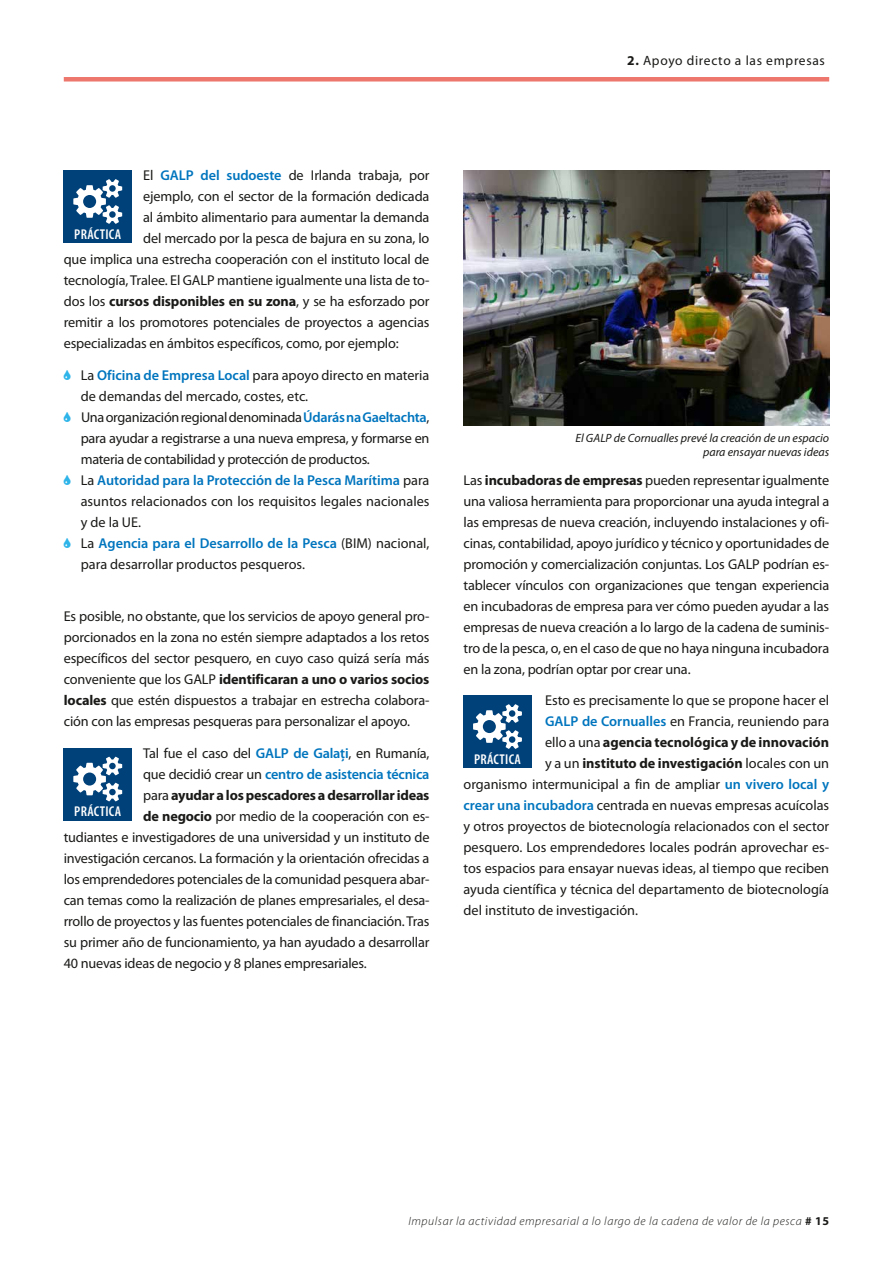
<style>
.page{position:relative;width:893px;height:1263px;background:#fff}
.page>*{position:absolute;margin:0;border:0;box-sizing:border-box;transform-origin:0 0}
.t1{font:14.25px/21px "Myriad Pro";letter-spacing:-.01em;color:#1a1a18;text-align:justify}
.t2{font:700 14.25px "Myriad Pro";letter-spacing:-.01em;color:#1a1a18}
.t3{font:600 14.25px "Myriad Pro";letter-spacing:-.015em;color:#0075be}
.t4{font:600 condensed 14.25px "Myriad Pro";letter-spacing:.02em;color:#fff}
.t5{font:13.5px "Myriad Pro";letter-spacing:.05em;color:#1a1a18}
.t6{font:italic 300 12px "Myriad Pro";letter-spacing:.05em;color:#1a1a18}
.t7{font:italic 12px/13.5px "Myriad Pro";color:#1a1a18;text-align:right}
.s1{font-weight:700}
.s2{font-weight:600;color:#0075be}
.s3{font-weight:400}
.s4{font-weight:400;color:#1a1a18}
.s5{font-weight:700;font-style:normal}
</style>
<div class="page">
<div style="left:64px;top:77px;width:765px;height:5px;background:#ee776d"></div>
<div style="left:64px;top:171px;width:68px;height:72px;background:#004179"></div>
<svg style="left:73px;top:179px;width:49px;height:45px"></svg>
<div style="left:64px;top:748px;width:68px;height:72px;background:#004179"></div>
<svg style="left:73px;top:757px;width:49px;height:44px"></svg>
<img style="left:463px;top:170px;width:366px;height:255px">
<div style="left:463px;top:696px;width:68px;height:72px;background:#004179"></div>
<svg style="left:473px;top:704px;width:49px;height:45px"></svg>
<p class="t5" style="left:627px;top:52px;width:199px"><span class="s1">2.</span> Apoyo directo a las empresas</p>
<p class="t1" style="left:143px;top:164px;width:288px">El <span class="s2">GALP del sudoeste</span> de Irlanda trabaja, por</p>
<p class="t1" style="left:143px;top:186px;width:288px">ejemplo, con el sector de la formación dedicada</p>
<p class="t1" style="left:143px;top:207px;width:288px">al ámbito alimentario para aumentar la demanda</p>
<p class="t1" style="left:143px;top:228px;width:288px">del mercado por la pesca de bajura en su zona, lo</p>
<p class="t1" style="left:64px;top:249px;width:367px">que implica una estrecha cooperación con el instituto local de</p>
<p class="t1" style="left:64px;top:270px;width:367px">tecnología, Tralee. El GALP mantiene igualmente una lista de to-</p>
<p class="t2" style="left:64px;top:292px;width:367px"><span class="s3">dos los</span> cursos disponibles en su zona<span class="s3">, y se ha esforzado por</span></p>
<p class="t1" style="left:64px;top:312px;width:367px">remitir a los promotores potenciales de proyectos a agencias</p>
<p class="t1" style="left:64px;top:333px;width:337px">especializadas en ámbitos específicos, como, por ejemplo:</p>
<p class="t1" style="left:81px;top:364px;width:350px;text-align:left">La <span class="s2">Oficina de Empresa Local</span> para apoyo directo en materia de demandas del mercado, costes, etc.<br>Una organización regional denominada <span class="s2">Údarás na Gaeltachta</span>, para ayudar a registrarse a una nueva empresa, y formarse en materia de contabilidad y protección de productos.<br>La <span class="s2">Autoridad para la Protección de la Pesca Marítima</span> para asuntos relacionados con los requisitos legales nacionales y de la UE.<br>La <span class="s2">Agencia para el Desarrollo de la Pesca</span> (BIM) nacional, para desarrollar productos pesqueros.</p>
<p class="t1" style="left:64px;top:606px;width:367px">Es posible, no obstante, que los servicios de apoyo general pro&shy;porcionados en la zona no estén siempre adaptados a los retos específicos del sector pesquero, en cuyo caso quizá sería más conveniente que los GALP <span class="s1">identificaran a uno o varios socios locales</span> que estén dispuestos a trabajar en estrecha colabora&shy;ción con las empresas pesqueras para personalizar el apoyo.</p>
<p class="t4" style="left:74px;top:226px;width:48px">PRÁCTICA</p>
<p class="t1" style="left:143px;top:742px;width:288px">Tal fue el caso del <span class="s2">GALP de Galați</span>, en Rumanía,</p>
<p class="t3" style="left:143px;top:765px;width:288px"><span class="s4">que decidió crear un</span> centro de asistencia técnica</p>
<p class="t2" style="left:143px;top:785px;width:288px"><span class="s3">para</span> ayudar a los pescadores a desarrollar ideas</p>
<p class="t1" style="left:143px;top:805px;width:288px"><span class="s1">de negocio</span> por medio de la cooperación con es-</p>
<p class="t1" style="left:64px;top:826px;width:367px">tudiantes e investigadores de una universidad y un instituto de</p>
<p class="t1" style="left:64px;top:847px;width:367px">investigación cercanos. La formación y la orientación ofrecidas a</p>
<p class="t1" style="left:64px;top:868px;width:367px">los emprendedores potenciales de la comunidad pesquera abar-</p>
<p class="t1" style="left:64px;top:889px;width:367px">can temas como la realización de planes empresariales, el desa-</p>
<p class="t1" style="left:64px;top:910px;width:367px">rrollo de proyectos y las fuentes potenciales de financiación. Tras</p>
<p class="t1" style="left:64px;top:931px;width:367px">su primer año de funcionamiento, ya han ayudado a desarrollar</p>
<p class="t1" style="left:64px;top:952px;width:304px">40 nuevas ideas de negocio y 8 planes empresariales.</p>
<p class="t4" style="left:74px;top:804px;width:48px">PRÁCTICA</p>
<p class="t7" style="left:575px;top:431px;width:255px">El GALP de Cornualles prevé la creación de un espacio para ensayar nuevas ideas</p>
<p class="t1" style="left:463px;top:469px;width:367px">Las <span class="s1">incubadoras de empresas</span> pueden representar igualmente una valiosa herramienta para proporcionar una ayuda integral a las empresas de nueva creación, incluyendo instalaciones y ofi&shy;cinas, contabilidad, apoyo jurídico y técnico y oportunidades de promoción y comercialización conjuntas. Los GALP podrían es&shy;tablecer vínculos con organizaciones que tengan experiencia en incubadoras de empresa para ver cómo pueden ayudar a las empresas de nueva creación a lo largo de la cadena de suminis&shy;tro de la pesca, o, en el caso de que no haya ninguna incubadora en la zona, podrían optar por crear una.</p>
<p class="t1" style="left:545px;top:689px;width:286px">Esto es precisamente lo que se propone hacer el</p>
<p class="t1" style="left:545px;top:711px;width:286px"><span class="s2">GALP de Cornualles</span> en Francia, reuniendo para</p>
<p class="t2" style="left:545px;top:733px;width:286px"><span class="s3">ello a una</span> agencia tecnológica y de innovación</p>
<p class="t2" style="left:545px;top:754px;width:286px"><span class="s3">y a un</span> instituto de investigación <span class="s3">locales con un</span></p>
<p class="t1" style="left:463px;top:774px;width:367px">organismo intermunicipal a fin de ampliar <span class="s2">un vivero local y</span></p>
<p class="t1" style="left:463px;top:795px;width:367px"><span class="s2">crear una incubadora</span> centrada en nuevas empresas acuícolas</p>
<p class="t1" style="left:463px;top:816px;width:367px">y otros proyectos de biotecnología relacionados con el sector</p>
<p class="t1" style="left:463px;top:837px;width:367px">pesquero. Los emprendedores locales podrán aprovechar es-</p>
<p class="t1" style="left:463px;top:858px;width:367px">tos espacios para ensayar nuevas ideas, al tiempo que reciben</p>
<p class="t1" style="left:463px;top:879px;width:367px">ayuda científica y técnica del departamento de biotecnología</p>
<p class="t1" style="left:463px;top:900px;width:176px">del instituto de investigación.</p>
<p class="t4" style="left:474px;top:751px;width:48px">PRÁCTICA</p>
<p class="t6" style="left:408px;top:1214px;width:422px">Impulsar la actividad empresarial a lo largo de la cadena de valor de la pesca <span class="s5"># 15</span></p>
</div>
